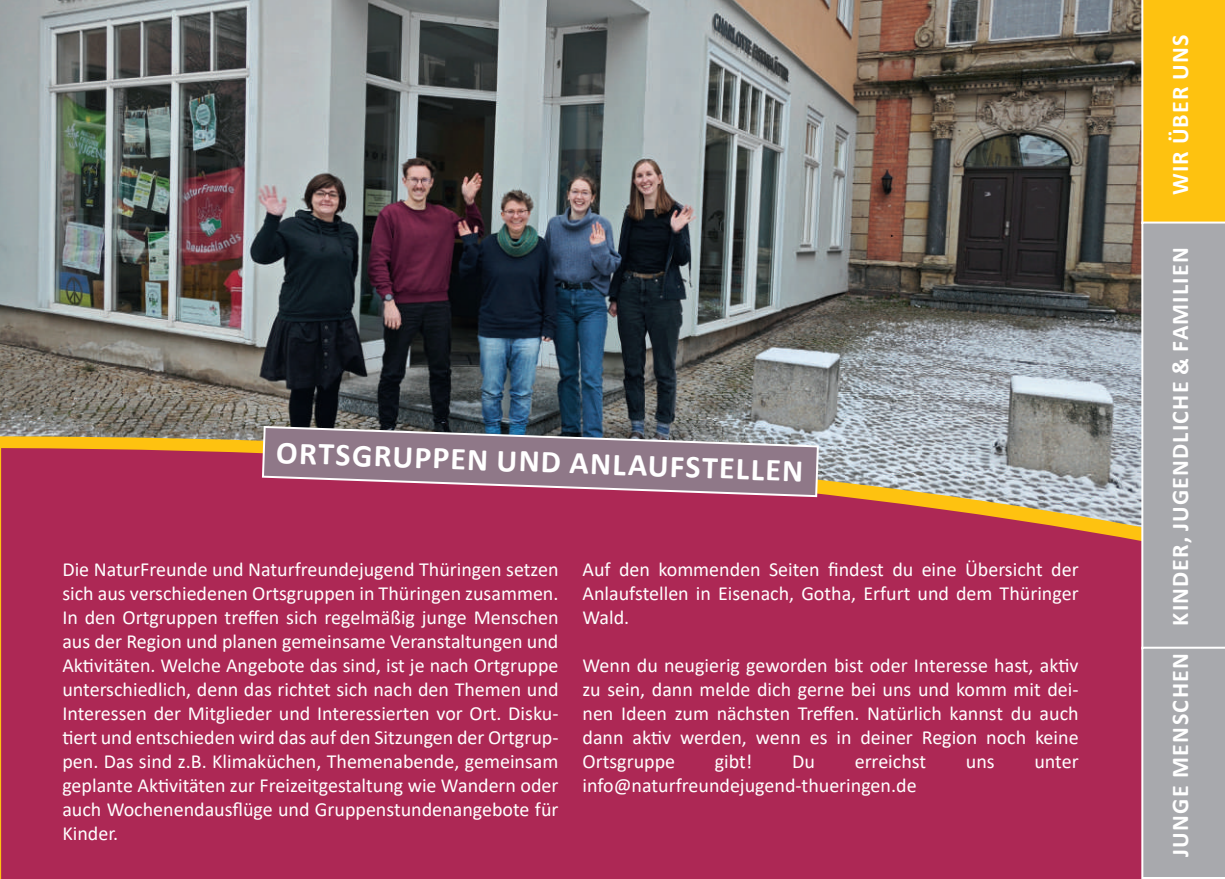
<style>
.page{position:relative;width:1225px;height:879px;background:#fff}
.page>*{position:absolute;margin:0;border:0;box-sizing:border-box;transform-origin:0 0}
.t1{font:700 32px "Calibri";color:#fff}
.t2{font:700 24px "Calibri";letter-spacing:.05em;color:#fff}
.t3{font:20px/24px "Calibri";color:#fff;text-align:justify}
</style>
<div class="page">
<img style="left:0;top:0;width:1141px;height:436px">
<div style="left:0;top:448px;width:1141px;height:431px;background:#ad2855"></div>
<svg style="left:1141px;top:0;width:84px;height:879px;background:#c0b18a"></svg>
<svg style="left:261px;top:425px;width:559px;height:73px;background:#937284"></svg>
<h1 class="t1" style="left:277px;top:430px;width:529px;rotate:2deg">ORTSGRUPPEN UND ANLAUFSTELLEN</h1>
<p class="t3" style="left:62px;top:557px;width:497px">Die NaturFreunde und Naturfreundejugend Thüringen setzen sich aus verschiedenen Ortsgruppen in Thüringen zusammen.<br>In den Ortgruppen treffen sich regelmäßig junge Menschen aus der Region und planen gemeinsame Veranstaltungen und Aktivitäten. Welche Angebote das sind, ist je nach Ortgruppe unterschiedlich, denn das richtet sich nach den Themen und Interessen der Mitglieder und Interessierten vor Ort. Disku&shy;tiert und entschieden wird das auf den Sitzungen der Ortgrup&shy;pen. Das sind z.B. Klimaküchen, Themenabende, gemeinsam geplante Aktivitäten zur Freizeitgestaltung wie Wandern oder auch Wochenendausflüge und Gruppenstundenangebote für Kinder.</p>
<p class="t3" style="left:582px;top:557px;width:497px">Auf den kommenden Seiten findest du eine Übersicht der Anlaufstellen in Eisenach, Gotha, Erfurt und dem Thüringer Wald.</p>
<p class="t3" style="left:582px;top:653px;width:497px">Wenn du neugierig geworden bist oder Interesse hast, aktiv zu sein, dann melde dich gerne bei uns und komm mit dei&shy;nen Ideen zum nächsten Treffen. Natürlich kannst du auch dann aktiv werden, wenn es in deiner Region noch keine Ortsgruppe</p>
<p class="t3" style="left:715px;top:749px;width:39px">gibt!</p>
<p class="t3" style="left:792px;top:749px;width:24px">Du</p>
<p class="t3" style="left:854px;top:749px;width:73px">erreichst</p>
<p class="t3" style="left:966px;top:749px;width:30px">uns</p>
<p class="t3" style="left:1034px;top:749px;width:46px">unter</p>
<p class="t3" style="left:582px;top:773px;width:335px">info@naturfreundejugend-thueringen.de</p>
<p class="t2" style="left:1163px;top:195px;width:162px;rotate:-90deg">WIR ÜBER UNS</p>
<p class="t2" style="left:1163px;top:625px;width:380px;rotate:-90deg">KINDER, JUGENDLICHE &amp; FAMILIEN</p>
<p class="t2" style="left:1163px;top:857px;width:206px;rotate:-90deg">JUNGE MENSCHEN</p>
</div>
